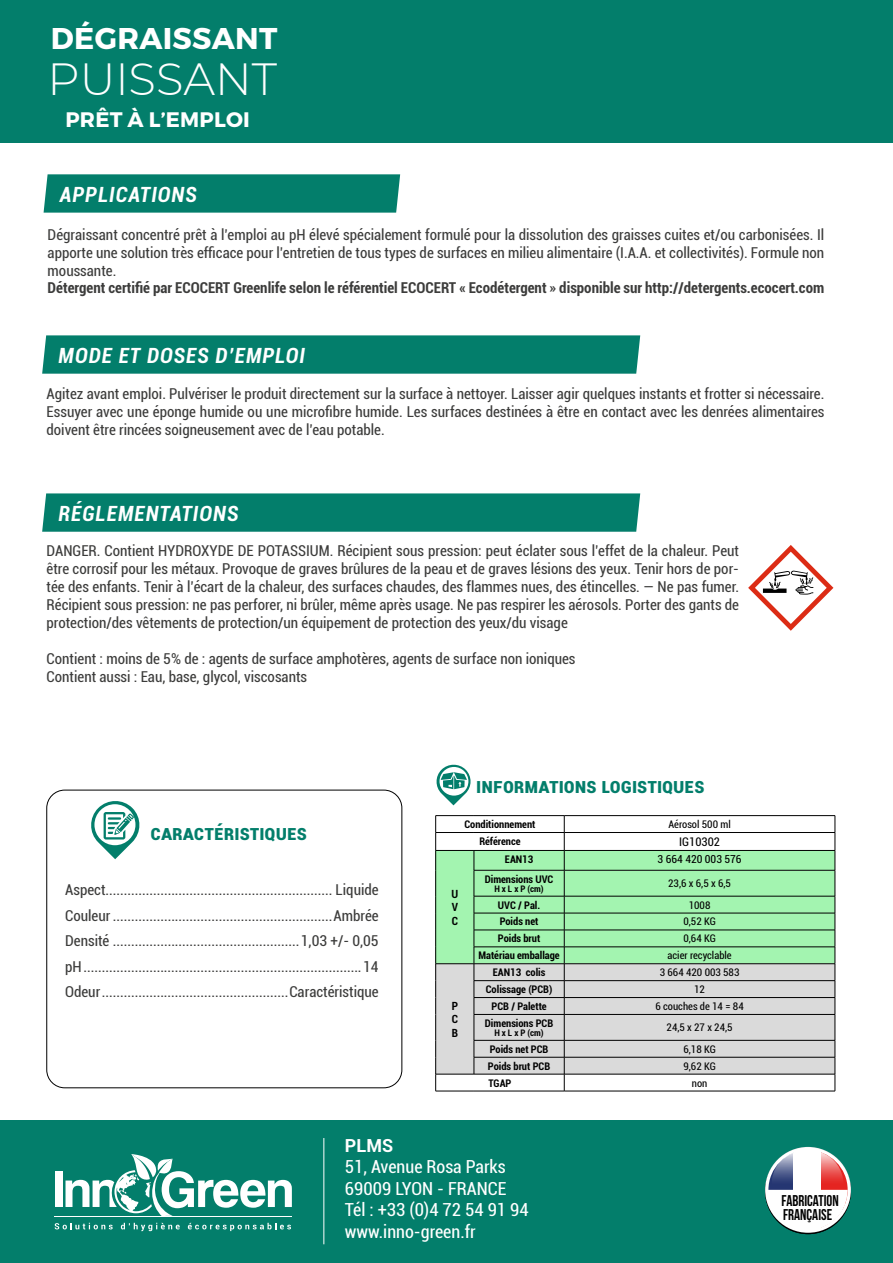
<style>
.page{position:relative;width:893px;height:1263px;background:#fff}
.page>*{position:absolute;margin:0;border:0;box-sizing:border-box;transform-origin:0 0}
.t1{font:300 45px "Montserrat";color:#fff}
.t2{font:700 30px "Montserrat";letter-spacing:.01em;color:#fff}
.t3{font:italic 700 condensed 21px "Roboto";letter-spacing:.05em;color:#fff}
.t4{font:700 condensed 21px "Roboto";color:#037e6b}
.t5{font:700 21px "Montserrat";letter-spacing:.01em;color:#fff}
.t6{font:condensed 18px/21.6px "Roboto";color:#fff}
.t7{font:700 18px "Roboto";color:#fff}
.t8{font:15.6px/14.7px "Bebas Neue";color:#000;scale:.95 1}
.t9{font:condensed 15px/18px "Roboto";color:#3c3c3b;text-align:justify}
.t10{font:700 condensed 15px "Roboto";color:#3c3c3b}
.t11{font:condensed 11.85px "Roboto";color:#000}
.t12{font:700 condensed 11.25px/13.5px "Roboto";color:#000;text-align:justify}
.t13{font:condensed 11.1px "Roboto";color:#000}
.t14{font:700 condensed 10.5px "Roboto";color:#000}
.t15{font:condensed 10.5px "Roboto";color:#000}
.t16{font:700 condensed 9px "Roboto";color:#000}
</style>
<div class="page">
<svg style="left:91px;top:801px;width:49px;height:58px"></svg>
<div style="left:47px;top:790px;width:355px;height:298px;border:1px solid #000;border-radius:18px"></div>
<div style="left:44px;top:174px;width:356px;height:39px;background:#037e6b"></div>
<div style="left:42px;top:335px;width:598px;height:39px;background:#037e6b"></div>
<div style="left:42px;top:493px;width:598px;height:39px;background:#037e6b"></div>
<svg style="left:748px;top:545px;width:85px;height:86px"></svg>
<div style="left:0;top:1120px;width:893px;height:143px;background:#037e6b"></div>
<div style="left:0;top:0;width:893px;height:142px;background:#037e6b"></div>
<svg style="left:765px;top:1147px;width:86px;height:86px"></svg>
<svg style="left:768px;top:1170px;width:25px;height:20px"></svg>
<div style="left:793px;top:1150px;width:28px;height:79px;background:#fff"></div>
<svg style="left:821px;top:1166px;width:27px;height:24px"></svg>
<svg style="left:767px;top:1190px;width:82px;height:40px"></svg>
<svg style="left:770px;top:1150px;width:74px;height:34px"></svg>
<hr style="left:324px;top:1138px;width:1px;height:106px;background:#fff">
<div style="left:55px;top:1171px;width:8px;height:36px;background:#fff"></div>
<svg style="left:66px;top:1154px;width:226px;height:62px"></svg>
<hr style="left:54px;top:1216px;width:238px;height:1px;background:#fff">
<svg style="left:55px;top:1223px;width:58px;height:6px"></svg>
<svg style="left:121px;top:1223px;width:59px;height:8px"></svg>
<svg style="left:188px;top:1223px;width:103px;height:8px"></svg>
<hr style="left:436px;top:815px;width:38px;height:1px;background:#000">
<hr style="left:474px;top:815px;width:90px;height:1px;background:#000">
<hr style="left:564px;top:815px;width:271px;height:1px;background:#000">
<svg style="left:435px;top:816px;width:401px;height:275px"></svg>
<hr style="left:436px;top:1091px;width:38px;height:1px;background:#000">
<hr style="left:474px;top:1091px;width:90px;height:1px;background:#000">
<hr style="left:564px;top:1091px;width:271px;height:1px;background:#000">
<svg style="left:436px;top:764px;width:35px;height:41px"></svg>
<h2 class="t2" style="left:51px;top:20px;width:228px">DÉGRAISSANT</h2>
<h1 class="t1" style="left:48px;top:49px;width:231px">PUISSANT</h1>
<h3 class="t5" style="left:65px;top:106px;width:186px">PRÊT À L’EMPLOI</h3>
<h3 class="t3" style="left:60px;top:180px;width:139px">APPLICATIONS</h3>
<p class="t9" style="left:48px;top:225px;width:778px">Dégraissant concentré prêt à l’emploi au pH élevé spécialement formulé pour la dissolution des graisses cuites et/ou carbonisées. Il apporte une solution très efficace pour l’entretien de tous types de surfaces en milieu alimentaire (I.A.A. et collectivités). Formule non moussante.</p>
<p class="t10" style="left:48px;top:277px;width:778px">Détergent certifié par ECOCERT Greenlife selon le référentiel ECOCERT « Ecodétergent » disponible sur http://detergents.ecocert.com</p>
<h3 class="t3" style="left:59px;top:341px;width:248px">MODE ET DOSES D’EMPLOI</h3>
<p class="t9" style="left:47px;top:384px;width:779px">Agitez avant emploi. Pulvériser le produit directement sur la surface à nettoyer. Laisser agir quelques instants et frotter si nécessaire.<br>Essuyer avec une éponge humide ou une microfibre humide. Les surfaces destinées à être en contact avec les denrées alimentaires doivent être rincées soigneusement avec de l’eau potable.</p>
<h3 class="t3" style="left:59px;top:499px;width:181px">RÉGLEMENTATIONS</h3>
<p class="t9" style="left:47px;top:541px;width:694px">DANGER. Contient HYDROXYDE DE POTASSIUM. Récipient sous pression: peut éclater sous l’effet de la chaleur. Peut être corrosif pour les métaux. Provoque de graves brûlures de la peau et de graves lésions des yeux. Tenir hors de por&shy;tée des enfants. Tenir à l’écart de la chaleur, des surfaces chaudes, des flammes nues, des étincelles. — Ne pas fumer.<br>Récipient sous pression: ne pas perforer, ni brûler, même après usage. Ne pas respirer les aérosols. Porter des gants de protection/des vêtements de protection/un équipement de protection des yeux/du visage</p>
<p class="t9" style="left:47px;top:649px;width:530px">Contient : moins de 5% de : agents de surface amphotères, agents de surface non ioniques<br>Contient aussi : Eau, base, glycol, viscosants</p>
<h3 class="t4" style="left:151px;top:818px;width:158px">Caractéristiques</h3>
<p class="t9" style="left:65px;top:876px;width:315px;line-height:25.5px">Aspect.............................................................. Liquide Couleur ............................................................Ambrée Densité ...................................................1,03 +/- 0,05 pH............................................................................14<br>Odeur...................................................Caractéristique</p>
<h3 class="t4" style="left:476px;top:771px;width:230px">Informations logistiques</h3>
<p class="t14" style="left:464px;top:817px;width:73px">Conditionnement</p>
<p class="t15" style="left:668px;top:817px;width:64px">Aérosol 500 ml</p>
<p class="t14" style="left:479px;top:834px;width:43px">Référence</p>
<p class="t11" style="left:679px;top:833px;width:42px">IG10302</p>
<p class="t12" style="left:451px;top:887px;width:8px">U V C</p>
<p class="t12" style="left:452px;top:998px;width:8px">P C B</p>
<p class="t14" style="left:505px;top:852px;width:30px">EAN13</p>
<p class="t13" style="left:658px;top:852px;width:86px">3 664 420 003 576</p>
<p class="t14" style="left:485px;top:871px;width:70px">Dimensions UVC</p>
<p class="t16" style="left:494px;top:882px;width:51px">H x L x P (cm)</p>
<p class="t15" style="left:668px;top:876px;width:64px">23,6 x 6,5 x 6,5</p>
<p class="t14" style="left:498px;top:897px;width:44px">UVC / Pal.</p>
<p class="t15" style="left:689px;top:897px;width:23px">1008</p>
<p class="t14" style="left:500px;top:914px;width:40px">Poids net</p>
<p class="t15" style="left:683px;top:914px;width:34px">0,52 KG</p>
<p class="t14" style="left:498px;top:931px;width:44px">Poids brut</p>
<p class="t15" style="left:683px;top:931px;width:34px">0,64 KG</p>
<p class="t14" style="left:478px;top:948px;width:83px">Matériau emballage</p>
<p class="t15" style="left:668px;top:948px;width:66px">acier recyclable</p>
<p class="t14" style="left:493px;top:965px;width:54px">EAN13 colis</p>
<p class="t15" style="left:660px;top:965px;width:81px">3 664 420 003 583</p>
<p class="t14" style="left:486px;top:982px;width:68px">Colissage (PCB)</p>
<p class="t15" style="left:694px;top:982px;width:12px">12</p>
<p class="t14" style="left:491px;top:999px;width:57px">PCB / Palette</p>
<p class="t15" style="left:655px;top:999px;width:90px">6 couches de 14 = 84</p>
<p class="t14" style="left:485px;top:1016px;width:70px">Dimensions PCB</p>
<p class="t16" style="left:494px;top:1026px;width:51px">H x L x P (cm)</p>
<p class="t15" style="left:667px;top:1020px;width:68px">24,5 x 27 x 24,5</p>
<p class="t14" style="left:490px;top:1041px;width:60px">Poids net PCB</p>
<p class="t15" style="left:683px;top:1042px;width:34px">6,18 KG</p>
<p class="t14" style="left:488px;top:1058px;width:64px">Poids brut PCB</p>
<p class="t15" style="left:683px;top:1058px;width:34px">9,62 KG</p>
<p class="t14" style="left:489px;top:1075px;width:24px">TGAP</p>
<p class="t15" style="left:692px;top:1075px;width:17px">non</p>
<p class="t7" style="left:345px;top:1132px;width:50px">PLMS</p>
<p class="t6" style="left:345px;top:1155px;width:185px">51, Avenue Rosa Parks<br>69009 LYON - FRANCE<br>Tél : +33 (0)4 72 54 91 94 www.inno-green.fr</p>
<p class="t8" style="left:781px;top:1192px;width:62px">FABRICATION<br>FRANÇAISE</p>
</div>
